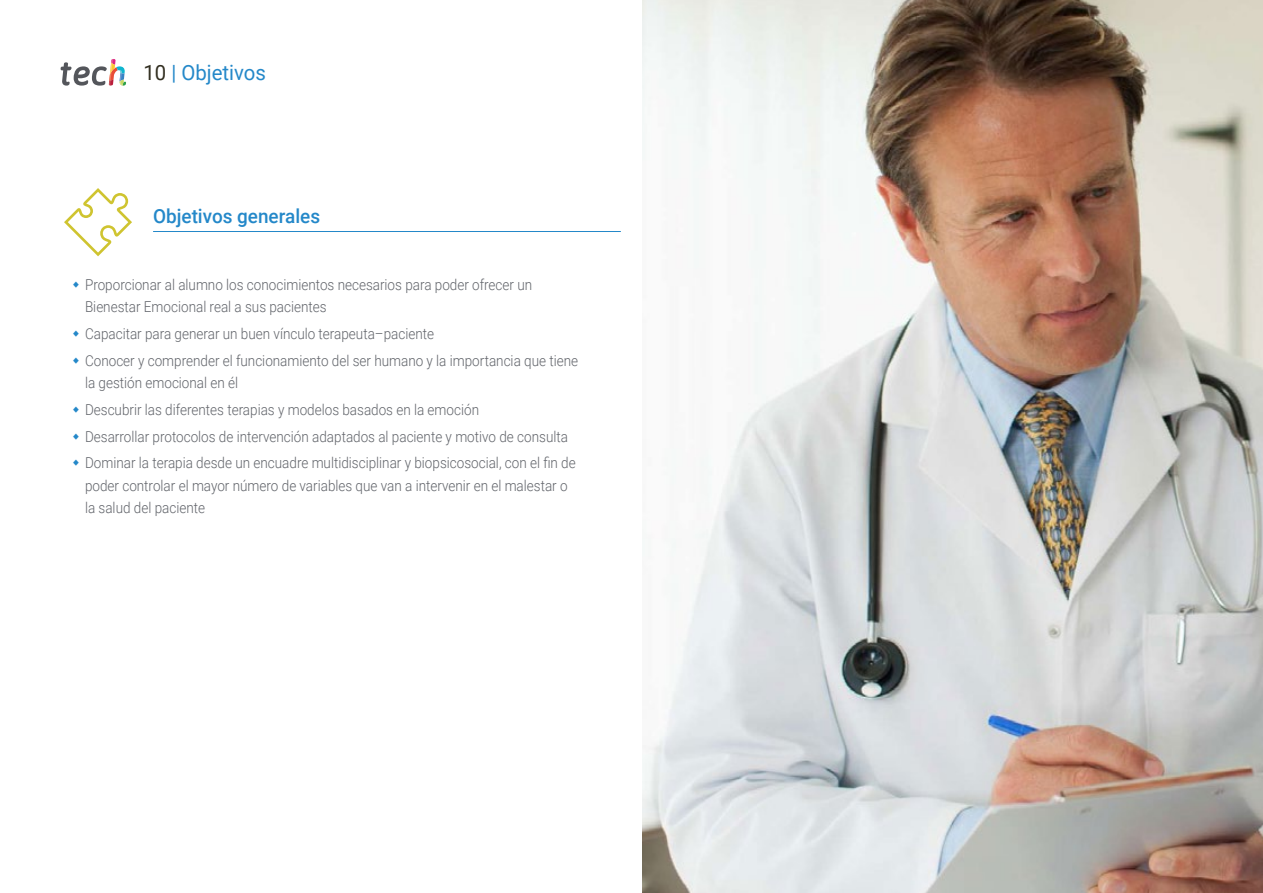
<style>
.page{position:relative;width:1263px;height:893px;background:#fff}
.page>*{position:absolute;margin:0;border:0;box-sizing:border-box;transform-origin:0 0}
.t1{font:21px "Roboto";color:#2488c9}
.t2{font:500 19.5px "Roboto";color:#2488c9}
.t3{font:300 15px/26.7px "Roboto";color:#61646a;scale:.9 1}
.s1{color:#312e20}
</style>
<div class="page">
<img style="left:642px;top:0;width:621px;height:893px">
<svg style="left:61px;top:59px;width:65px;height:27px"></svg>
<hr style="left:153px;top:231px;width:468px;height:1px;background:#2488c9">
<svg style="left:64px;top:188px;width:68px;height:68px"></svg>
<h1 class="t1" style="left:144px;top:57px;width:124px"><span class="s1">10</span> | Objetivos</h1>
<h2 class="t2" style="left:153px;top:203px;width:169px">Objetivos generales</h2>
<p class="t3" style="left:85px;top:272px;width:498px;line-height:22.5px">Proporcionar al alumno los conocimientos necesarios para poder ofrecer un<br>Bienestar Emocional real a sus pacientes</p>
<p class="t3" style="left:85px;top:320px;width:549px">Capacitar para generar un buen vínculo terapeuta–paciente<br>Conocer y comprender el funcionamiento del ser humano y la importancia que tiene</p>
<p class="t3" style="left:85px;top:369px;width:547px">la gestión emocional en él<br>Descubrir las diferentes terapias y modelos basados en la emoción<br>Desarrollar protocolos de intervención adaptados al paciente y motivo de consulta Dominar la terapia desde un encuadre multidisciplinar y biopsicosocial, con el fin de</p>
<p class="t3" style="left:85px;top:474px;width:538px;line-height:22.5px">poder controlar el mayor número de variables que van a intervenir en el malestar o la salud del paciente</p>
</div>
